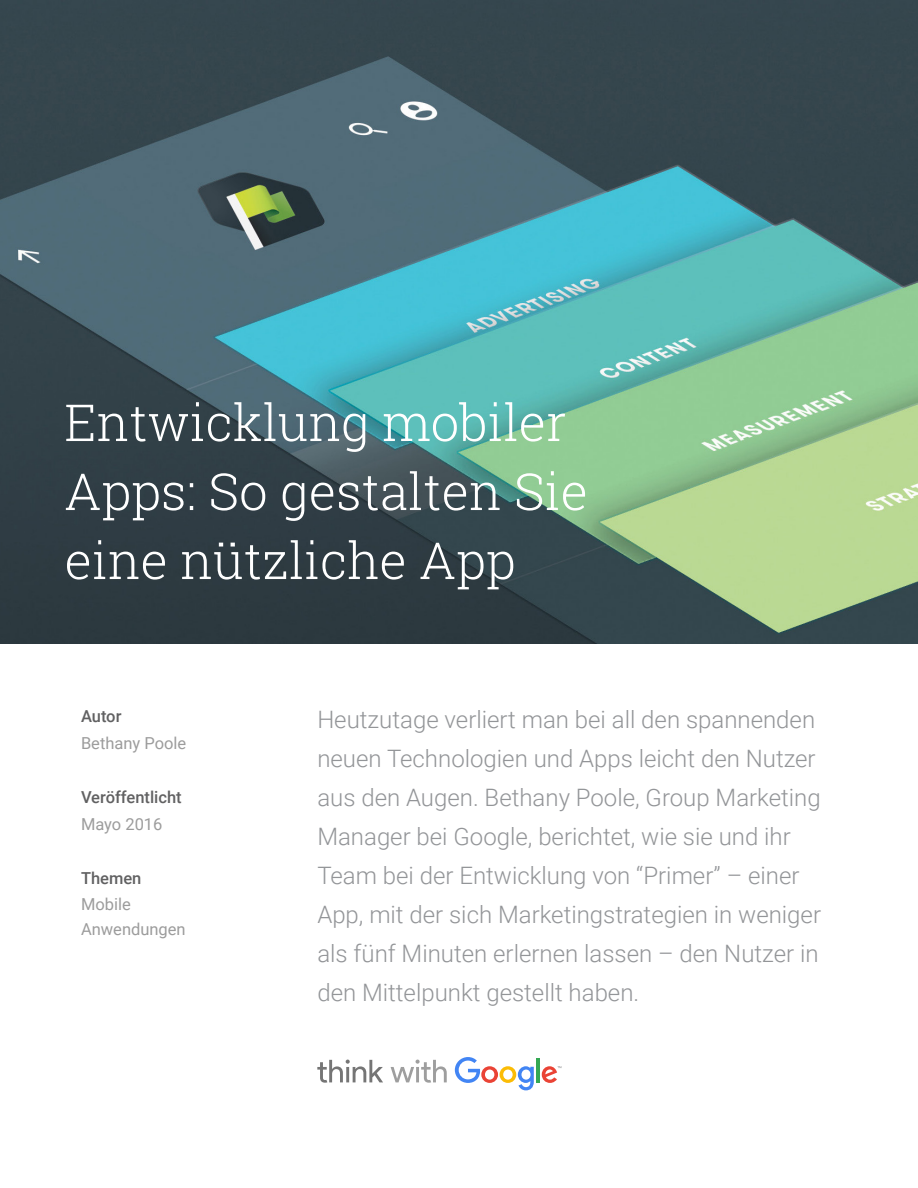
<style>
.page{position:relative;width:918px;height:1188px;background:#fff}
.page>*{position:absolute;margin:0;border:0;box-sizing:border-box;transform-origin:0 0}
.t1{font:300 51px/69px "Roboto Slab";color:#fff}
.t2{font:300 24px/39px "Roboto";color:#939598}
.t3{font:16.5px/25.5px "Roboto";color:#9c9c9c}
.t4{font:500 16.5px "Roboto";color:#616162}
</style>
<div class="page">
<img style="left:0;top:0;width:918px;height:643px">
<svg style="left:317px;top:1060px;width:66px;height:23px"></svg>
<svg style="left:391px;top:1060px;width:56px;height:23px"></svg>
<svg style="left:455px;top:1057px;width:79px;height:33px"></svg>
<hr style="left:536px;top:1058px;width:4px;height:24px;background:#34a853">
<svg style="left:542px;top:1066px;width:19px;height:17px"></svg>
<h1 class="t1" style="left:64px;top:387px;width:525px">Entwicklung mobiler<br>Apps: So gestalten Sie eine nützliche App</h1>
<p class="t4" style="left:81px;top:705px;width:42px">Autor</p>
<p class="t3" style="left:81px;top:730px;width:107px">Bethany Poole</p>
<p class="t4" style="left:81px;top:786px;width:102px">Veröffentlicht</p>
<p class="t3" style="left:81px;top:811px;width:83px">Mayo 2016</p>
<p class="t4" style="left:81px;top:867px;width:62px">Themen</p>
<p class="t3" style="left:81px;top:890px;width:106px">Mobile<br>Anwendungen</p>
<p class="t2" style="left:317px;top:699px;width:505px">Heutzutage verliert man bei all den spannenden neuen Technologien und Apps leicht den Nutzer aus den Augen. Bethany Poole, Group Marketing Manager bei Google, berichtet, wie sie und ihr Team bei der Entwicklung von “Primer” – einer App, mit der sich Marketingstrategien in weniger als fünf Minuten erlernen lassen – den Nutzer in den Mittelpunkt gestellt haben.</p>
</div>
